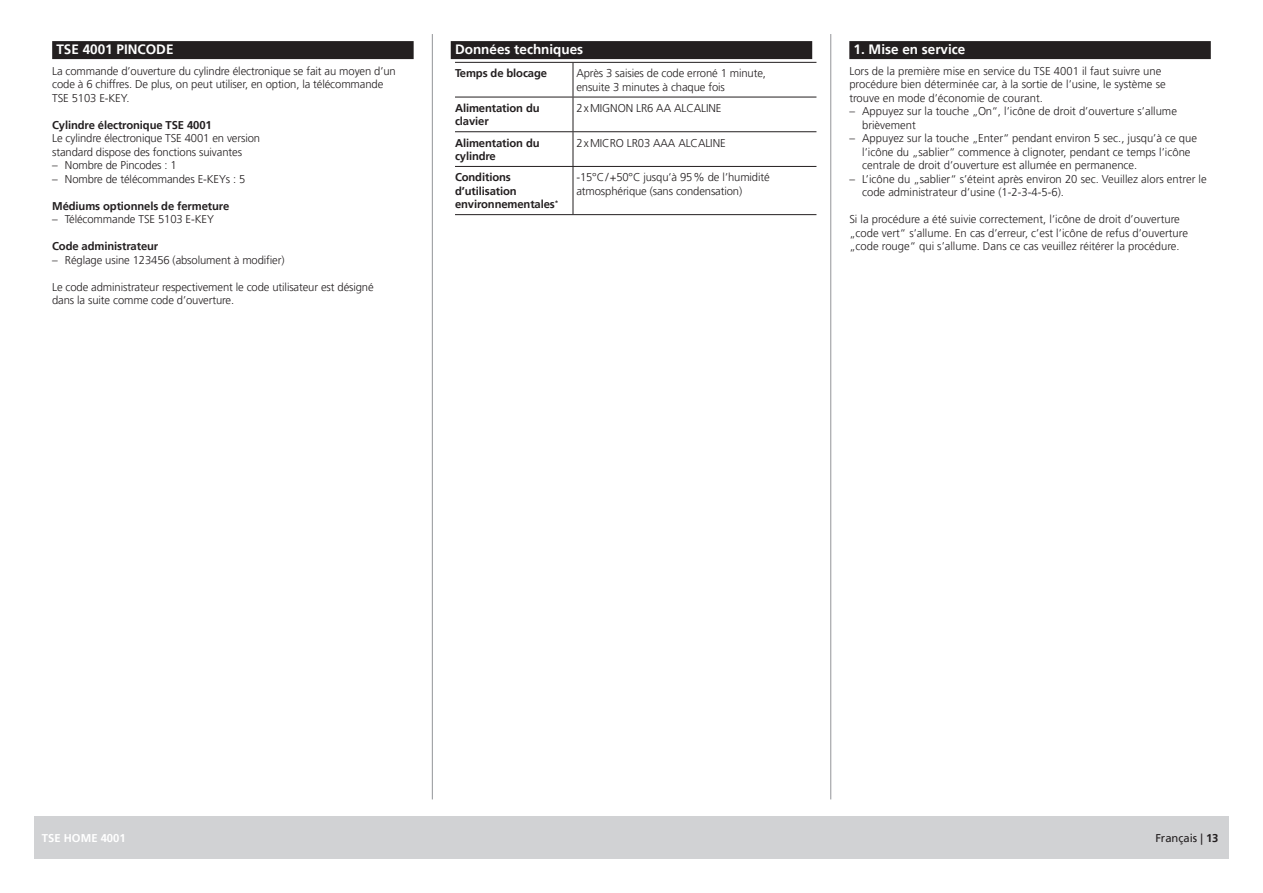
<style>
.page{position:relative;width:1263px;height:893px;background:#fff}
.page>*{position:absolute;margin:0;border:0;box-sizing:border-box;transform-origin:0 0}
.t1{font:700 13.5px "Frutiger LT Pro";color:#fff}
.t2{font:300 11.25px/13.5px "Frutiger LT Pro";letter-spacing:-.01em;color:#231f20}
.t3{font:700 11.25px/13.5px "Frutiger LT Pro";letter-spacing:-.01em;color:#231f20}
.t4{font:700 11.25px "Frutiger LT Pro";color:#fff}
.t5{font:11.25px "Frutiger LT Pro";color:#231f20}
.s1{font-weight:700}
</style>
<div class="page">
<hr style="left:432px;top:34px;width:1px;height:765px;background:#939598">
<hr style="left:830px;top:34px;width:1px;height:765px;background:#939598">
<div style="left:34px;top:816px;width:1195px;height:43px;background:#d1d2d4"></div>
<div style="left:451px;top:41px;width:361px;height:18px;background:#231f20"></div>
<hr style="left:573px;top:63px;width:1px;height:34px;background:#231f20">
<hr style="left:455px;top:97px;width:118px;height:1px;background:#231f20">
<hr style="left:573px;top:97px;width:243px;height:1px;background:#231f20">
<hr style="left:573px;top:97px;width:1px;height:34px;background:#231f20">
<hr style="left:455px;top:131px;width:118px;height:1px;background:#231f20">
<hr style="left:573px;top:131px;width:243px;height:1px;background:#231f20">
<hr style="left:573px;top:132px;width:1px;height:34px;background:#231f20">
<hr style="left:455px;top:166px;width:118px;height:1px;background:#231f20">
<hr style="left:573px;top:166px;width:243px;height:1px;background:#231f20">
<hr style="left:573px;top:167px;width:1px;height:47px;background:#231f20">
<hr style="left:455px;top:214px;width:118px;height:1px;background:#231f20">
<hr style="left:573px;top:214px;width:243px;height:1px;background:#231f20">
<hr style="left:455px;top:62px;width:118px;height:1px;background:#231f20">
<hr style="left:573px;top:62px;width:243px;height:1px;background:#231f20">
<div style="left:52px;top:41px;width:362px;height:18px;background:#231f20"></div>
<div style="left:849px;top:41px;width:362px;height:18px;background:#231f20"></div>
<p class="t1" style="left:56px;top:42px;width:119px">TSE 4001 PINCODE</p>
<p class="t2" style="left:52px;top:64px;width:345px">La commande d’ouverture du cylindre électronique se fait au moyen d’un code à 6 chiffres. De plus, on peut utiliser, en option, la télécommande<br>TSE 5103 E-KEY.</p>
<p class="t3" style="left:52px;top:118px;width:161px">Cylindre électronique TSE 4001</p>
<p class="t2" style="left:52px;top:131px;width:209px">Le cylindre électronique TSE 4001 en version standard dispose des fonctions suivantes</p>
<p class="t2" style="left:52px;top:158px;width:126px">– Nombre de Pincodes : 1</p>
<p class="t2" style="left:52px;top:172px;width:195px">– Nombre de télécommandes E-KEYs : 5</p>
<p class="t3" style="left:52px;top:199px;width:179px">Médiums optionnels de fermeture</p>
<p class="t2" style="left:52px;top:212px;width:163px">– Télécommande TSE 5103 E-KEY</p>
<p class="t3" style="left:52px;top:239px;width:108px">Code administrateur</p>
<p class="t2" style="left:52px;top:253px;width:234px">– Réglage usine 123456 (absolument à modifier)</p>
<p class="t2" style="left:52px;top:280px;width:323px">Le code administrateur respectivement le code utilisateur est désigné dans la suite comme code d’ouverture.</p>
<p class="t1" style="left:455px;top:42px;width:130px">Données techniques</p>
<p class="t3" style="left:455px;top:67px;width:94px">Temps de blocage</p>
<p class="t2" style="left:576px;top:67px;width:191px">Après 3 saisies de code erroné 1 minute, ensuite 3 minutes à chaque fois</p>
<p class="t3" style="left:455px;top:101px;width:86px">Alimentation du clavier</p>
<p class="t2" style="left:576px;top:101px;width:147px">2xMIGNON LR6 AA ALCALINE</p>
<p class="t3" style="left:455px;top:136px;width:86px">Alimentation du cylindre</p>
<p class="t2" style="left:576px;top:136px;width:151px">2xMICRO LR03 AAA ALCALINE</p>
<p class="t3" style="left:455px;top:171px;width:105px">Conditions d’utilisation environnementales<sup>*</sup></p>
<p class="t2" style="left:576px;top:171px;width:195px">-15°C/+50°C jusqu’à 95% de l’humidité atmosphérique (sans condensation)</p>
<p class="t1" style="left:853px;top:42px;width:113px">1. Mise en service</p>
<p class="t2" style="left:849px;top:64px;width:318px">Lors de la première mise en service du TSE 4001 il faut suivre une procédure bien déterminée car, à la sortie de l’usine, le système se trouve en mode d’économie de courant.</p>
<p class="t2" style="left:862px;top:104px;width:316px;text-indent:-13px">– Appuyez sur la touche „On“, l’icône de droit d’ouverture s’allume brièvement</p>
<p class="t2" style="left:862px;top:131px;width:336px;text-indent:-13px">– Appuyez sur la touche „Enter“ pendant environ 5 sec., jusqu’à ce que l’icône du „sablier“ commence à clignoter, pendant ce temps l’icône centrale de droit d’ouverture est allumée en permanence.</p>
<p class="t2" style="left:862px;top:172px;width:346px;text-indent:-13px">– L’icône du „sablier“ s’éteint après environ 20 sec. Veuillez alors entrer le code administrateur d’usine (1-2-3-4-5-6).</p>
<p class="t2" style="left:849px;top:212px;width:340px">Si la procédure a été suivie correctement, l’icône de droit d’ouverture „code vert“ s’allume. En cas d’erreur, c’est l’icône de refus d’ouverture „code rouge“ qui s’allume. Dans ce cas veuillez réitérer la procédure.</p>
<p class="t4" style="left:42px;top:831px;width:85px">TSE HOME 4001</p>
<p class="t5" style="left:1155px;top:831px;width:65px">Français | <span class="s1">13</span></p>
</div>
